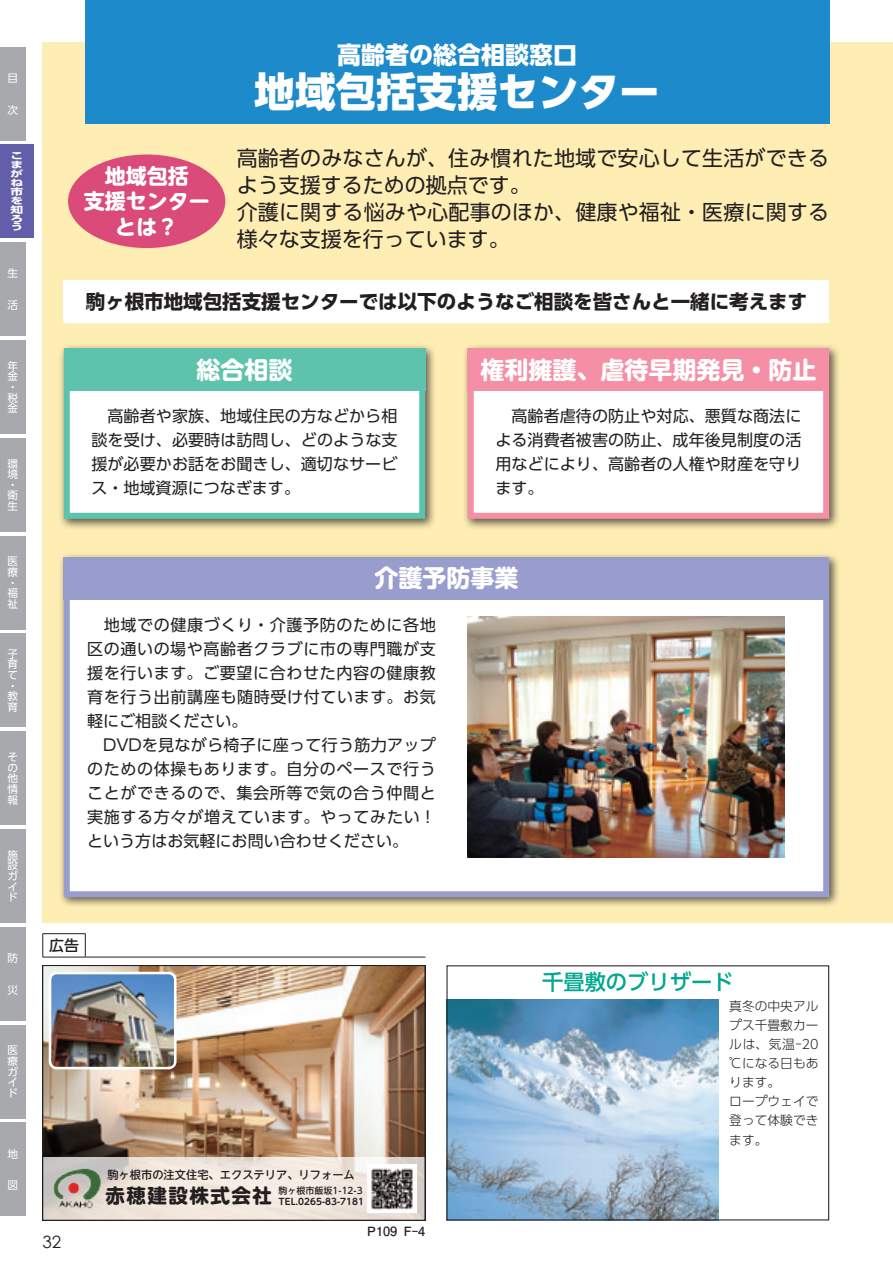
<style>
.page{position:relative;width:893px;height:1263px;background:#fff}
.page>*{position:absolute;margin:0;border:0;box-sizing:border-box;transform-origin:0 0}
.t1{font:800 40.5px "UD Shin Go Pro";color:#fff}
.t2{font:700 24px "UD Shin M Go Pro";color:#fff}
.t3{font:800 24px "UD Shin Go Pro";color:#fff}
.t4{font:500 21.3px "UD Shin Go Pro";color:#00a78e}
.t5{font:21px/27px "UD Shin Go Pro";letter-spacing:.01em;color:#231f20}
.t6{font:700 21px/25.5px "UD Shin M Go Pro";color:#fff;text-align:center}
.t7{font:700 19.5px "UD Shin Go Pro";color:#231f20}
.t8{font:700 19.5px "UD Shin M Go Pro";letter-spacing:.075em;color:#231f20}
.t9{font:16.95px "Century Gothic";color:#231f20}
.t10{font:16.05px/24px "UD Shin Go Pro";letter-spacing:.025em;color:#231f20;text-align:justify}
.t11{font:500 14.85px "UD Shin Go Pro";color:#231f20}
.t12{font:300 12.75px/19.2px "UD Shin Go Pro";color:#231f20}
.t13{font:700 12.75px "Futo Go B101 Pro";color:#231f20}
.t14{font:500 11.25px "UD Shin M Go Pro";color:#231f20}
.t15{font:10.65px/10.6px "UD Shin Go Pro";color:#fff}
.t16{font:700 9px "UD Shin M Go Pro De";color:#231f20}
.t17{font:500 9px "UD Shin M Go Pro";color:#231f20}
.t18{font:700 9px/9px "UD Shin Go Pro";color:#fff;scale:1.43 1}
</style>
<div class="page">
<div style="left:43px;top:43px;width:829px;height:880px;background:#ffeeb4"></div>
<div style="left:59px;top:343px;width:378px;height:187px;background:#231f20;opacity:.75"></div>
<div style="left:67px;top:352px;width:355px;height:164px;background:#fff"></div>
<div style="left:64px;top:349px;width:361px;height:170px;border:6px solid #5dc3ad"></div>
<div style="left:59px;top:552px;width:781px;height:356px;background:#231f20;opacity:.75"></div>
<div style="left:67px;top:560px;width:759px;height:334px;background:#fff"></div>
<div style="left:64px;top:557px;width:765px;height:340px;border:6px solid #999dcd"></div>
<div style="left:462px;top:343px;width:378px;height:187px;background:#231f20;opacity:.75"></div>
<div style="left:471px;top:352px;width:355px;height:164px;background:#fff"></div>
<div style="left:468px;top:349px;width:361px;height:170px;border:6px solid #f48fa5"></div>
<div style="left:64px;top:349px;width:361px;height:42px;background:#5dc3ad"></div>
<div style="left:64px;top:557px;width:765px;height:43px;background:#999dcd"></div>
<div style="left:468px;top:349px;width:361px;height:42px;background:#f48fa5"></div>
<div style="left:85px;top:0;width:744px;height:123px;background:#1d8acb"></div>
<div style="left:64px;top:281px;width:765px;height:42px;background:#fff"></div>
<img style="left:468px;top:617px;width:317px;height:240px">
<div style="left:68px;top:154px;width:157px;height:94px;background:#db4b79;border-radius:50%"></div>
<div style="left:867px;top:43px;width:26px;height:880px;background:#ffeeb4"></div>
<hr style="left:43px;top:933px;width:43px;height:1px;background:#231f20">
<svg style="left:43px;top:934px;width:1px;height:23px"></svg>
<svg style="left:85px;top:934px;width:1px;height:23px"></svg>
<hr style="left:43px;top:957px;width:42px;height:1px;background:#231f20">
<hr style="left:85px;top:957px;width:340px;height:1px;background:#231f20">
<div style="left:0;top:47px;width:26px;height:93px;background:#a8a9ad"></div>
<div style="left:0;top:242px;width:26px;height:94px;background:#a8a9ad"></div>
<div style="left:0;top:340px;width:26px;height:94px;background:#a8a9ad"></div>
<div style="left:0;top:438px;width:26px;height:93px;background:#a8a9ad"></div>
<div style="left:0;top:731px;width:26px;height:94px;background:#a8a9ad"></div>
<div style="left:0;top:829px;width:26px;height:94px;background:#a8a9ad"></div>
<div style="left:0;top:927px;width:26px;height:93px;background:#a8a9ad"></div>
<div style="left:0;top:1123px;width:26px;height:93px;background:#a8a9ad"></div>
<div style="left:0;top:1025px;width:26px;height:93px;background:#a8a9ad"></div>
<div style="left:0;top:634px;width:26px;height:93px;background:#a8a9ad"></div>
<div style="left:0;top:145px;width:34px;height:93px;background:#625ea9"></div>
<div style="left:0;top:536px;width:26px;height:93px;background:#a8a9ad"></div>
<img style="left:46px;top:968px;width:376px;height:190px">
<svg style="left:46px;top:1158px;width:376px;height:59px;background:#ede4db"></svg>
<div style="left:49px;top:972px;width:128px;height:97px;border:5px solid #fff;border-radius:5px"></div>
<img style="left:51px;top:974px;width:123px;height:93px">
<img style="left:52px;top:1168px;width:51px;height:41px">
<img style="left:368px;top:1164px;width:48px;height:48px">
<div style="left:43px;top:965px;width:382px;height:255px;border:2px solid #231f20"></div>
<img style="left:448px;top:999px;width:271px;height:219px">
<div style="left:446px;top:965px;width:383px;height:255px;border:1px solid #231f20"></div>
<p class="t15" style="left:7px;top:72px;width:11px">目</p>
<p class="t15" style="left:7px;top:104px;width:12px">次</p>
<p class="t18" style="left:11px;top:151px;width:10px">こまがね市を知ろう</p>
<p class="t15" style="left:7px;top:268px;width:12px">生</p>
<p class="t15" style="left:7px;top:299px;width:12px">活</p>
<p class="t15" style="left:7px;top:360px;width:12px">年金・税金</p>
<p class="t15" style="left:7px;top:458px;width:12px">環境・衛生</p>
<p class="t15" style="left:7px;top:556px;width:12px">医療・福祉</p>
<p class="t15" style="left:7px;top:648px;width:12px">子育て・教育</p>
<p class="t15" style="left:7px;top:751px;width:12px;text-align:justify">その他情報</p>
<p class="t15" style="left:7px;top:849px;width:12px;text-align:justify">施設ガイド</p>
<p class="t15" style="left:7px;top:952px;width:12px">防</p>
<p class="t15" style="left:7px;top:984px;width:12px">災</p>
<p class="t15" style="left:7px;top:1045px;width:12px;text-align:justify">医療ガイド</p>
<p class="t15" style="left:7px;top:1148px;width:12px">地</p>
<p class="t15" style="left:7px;top:1180px;width:11px">図</p>
<h3 class="t6" style="left:84px;top:162px;width:127px">地域包括<br>支援センターとは？</h3>
<h2 class="t3" style="left:337px;top:36px;width:241px">高齢者の総合相談窓口</h2>
<h1 class="t1" style="left:255px;top:59px;width:406px">地域包括支援センター</h1>
<h3 class="t5" style="left:237px;top:144px;width:594px">高齢者のみなさんが、住み慣れた地域で安心して生活ができるよう支援するための拠点です。<br>介護に関する悩みや心配事のほか、健康や福祉・医療に関する様々な支援を行っています。</h3>
<p class="t7" style="left:86px;top:286px;width:723px">駒ヶ根市地域包括支援センターでは以下のようなご相談を皆さんと一緒に考えます</p>
<h2 class="t2" style="left:196px;top:350px;width:97px">総合相談</h2>
<p class="t10" style="left:91px;top:404px;width:308px">　高齢者や家族、地域住民の方などから相談を受け、必要時は訪問し、どのような支援が必要かお話をお聞きし、適切なサービス・地域資源につなぎます。</p>
<h2 class="t2" style="left:480px;top:350px;width:337px">権利擁護、虐待早期発見・防止</h2>
<p class="t10" style="left:495px;top:404px;width:308px">　高齢者虐待の防止や対応、悪質な商法による消費者被害の防止、成年後見制度の活用などにより、高齢者の人権や財産を守ります。</p>
<h2 class="t2" style="left:374px;top:559px;width:146px">介護予防事業</h2>
<p class="t10" style="left:87px;top:612px;width:350px;text-align:left">　地域での健康づくり・介護予防のために各地区の通いの場や高齢者クラブに市の専門職が支援を行います。ご要望に合わせた内容の健康教育を行う出前講座も随時受け付ています。お気軽にご相談ください。<br>　DVDを見ながら椅子に座って行う筋力アップのための体操もあります。自分のペースで行うことができるので、集会所等で気の合う仲間と実施する方々が増えています。やってみたい！という方はお気軽にお問い合わせください。</p>
<p class="t11" style="left:49px;top:933px;width:31px">広告</p>
<p class="t9" style="left:43px;top:1230px;width:20px">32</p>
<p class="t14" style="left:107px;top:1166px;width:249px">駒ヶ根市の注文住宅、エクステリア、リフォーム</p>
<p class="t16" style="left:279px;top:1195px;width:87px">TEL.0265-83-7181</p>
<p class="t8" style="left:106px;top:1180px;width:168px">赤穂建設株式会社</p>
<p class="t17" style="left:279px;top:1183px;width:86px">駒ヶ根市飯坂1-12-3</p>
<p class="t13" style="left:367px;top:1221px;width:59px">P109 F-4</p>
<h3 class="t4" style="left:542px;top:965px;width:193px">千畳敷のブリザード</h3>
<p class="t12" style="left:729px;top:996px;width:91px">真冬の中央アルプス千畳敷カールは、気温-20 ℃になる日もあります。<br>ロープウェイで登って体験できます。</p>
</div>
